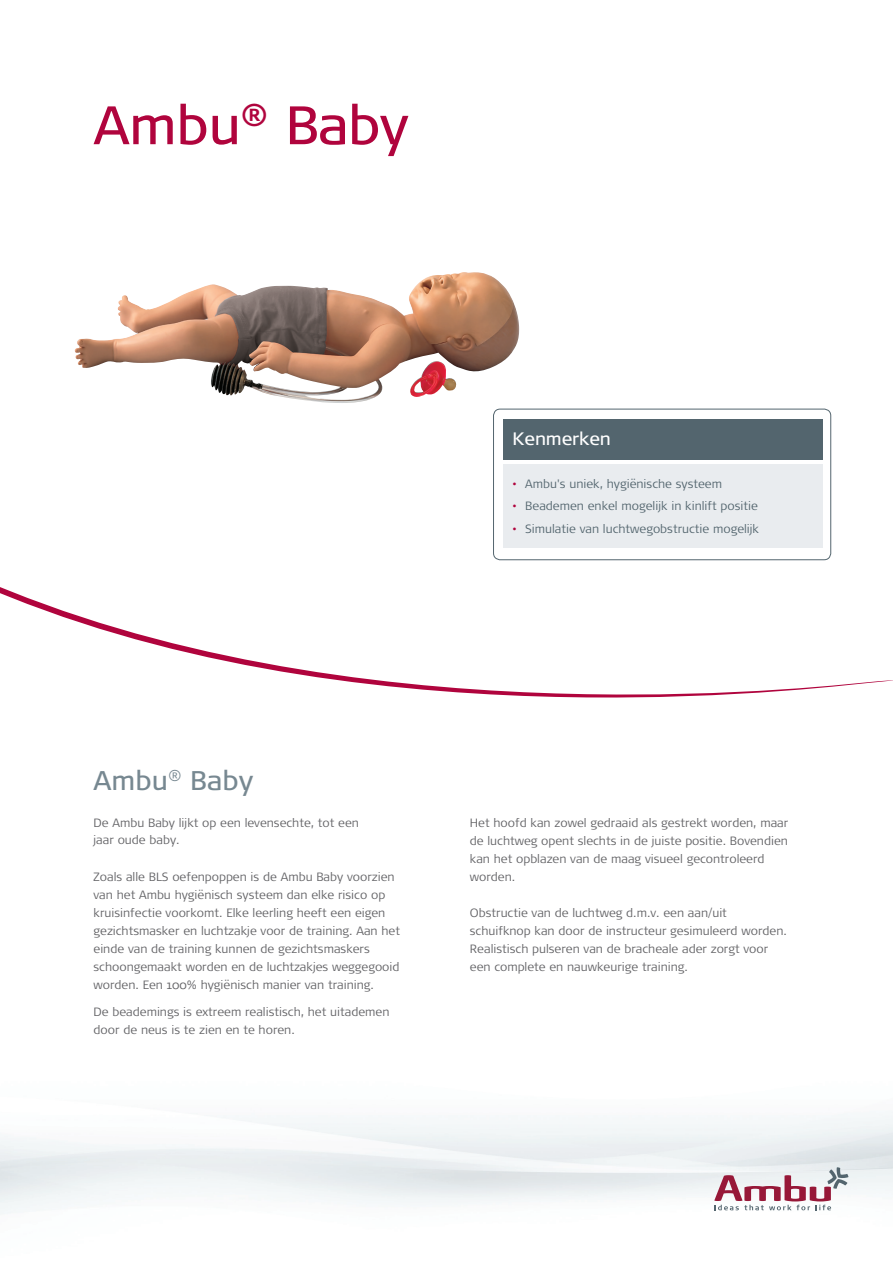
<style>
.page{position:relative;width:893px;height:1263px;background:#fff}
.page>*{position:absolute;margin:0;border:0;box-sizing:border-box;transform-origin:0 0}
.t1{font:54px "Signa OT";letter-spacing:-.015em;color:#b0043d}
.t2{font:27px "Signa OT";color:#778891}
.t3{font:18px "Signa OT";letter-spacing:-.01em;color:#fff}
.t4{font:300 12px/18px "Signa OT";color:#636366}
.t5{font:300 12px "Signa OT";color:#53656e}
.s1{color:#b0043d}
</style>
<div class="page">
<svg style="left:0;top:587px;width:893px;height:110px"></svg>
<img style="left:0;top:1112px;width:893px;height:103px">
<svg style="left:714px;top:1167px;width:134px;height:43px"></svg>
<img style="left:75px;top:272px;width:389px;height:96px">
<div style="left:493px;top:409px;width:338px;height:151px;border:1px solid #53656e;border-radius:7px"></div>
<div style="left:503px;top:464px;width:320px;height:84px;background:#e9ecef"></div>
<div style="left:503px;top:420px;width:320px;height:40px;background:#53656e"></div>
<h1 class="t1" style="left:94px;top:94px;width:317px">Ambu<sup>®</sup> Baby</h1>
<h3 class="t3" style="left:513px;top:428px;width:100px">Kenmerken</h3>
<p class="t5" style="left:513px;top:476px;width:211px"><span class="s1">•</span> Ambu's uniek, hygiënische systeem</p>
<p class="t5" style="left:513px;top:499px;width:247px"><span class="s1">•</span> Beademen enkel mogelijk in kinlift positie</p>
<p class="t5" style="left:513px;top:521px;width:248px"><span class="s1">•</span> Simulatie van luchtwegobstructie mogelijk</p>
<h2 class="t2" style="left:94px;top:765px;width:161px">Ambu<sup>®</sup> Baby</h2>
<p class="t4" style="left:94px;top:813px;width:267px;line-height:17.5px">De Ambu Baby lijkt op een levensechte, tot een jaar oude baby.</p>
<p class="t4" style="left:94px;top:867px;width:308px">Zoals alle BLS oefenpoppen is de Ambu Baby voorzien van het Ambu hygiënisch systeem dan elke risico op kruisinfectie voorkomt. Elke leerling heeft een eigen gezichtsmasker en luchtzakje voor de training. Aan het einde van de training kunnen de gezichtsmaskers schoongemaakt worden en de luchtzakjes weggegooid worden. Een 100% hygiënisch manier van training.</p>
<p class="t4" style="left:94px;top:1002px;width:297px">De beademings is extreem realistisch, het uitademen door de neus is te zien en te horen.</p>
<p class="t4" style="left:470px;top:813px;width:320px">Het hoofd kan zowel gedraaid als gestrekt worden, maar de luchtweg opent slechts in de juiste positie. Bovendien kan het opblazen van de maag visueel gecontroleerd worden.</p>
<p class="t4" style="left:470px;top:903px;width:319px">Obstructie van de luchtweg d.m.v. een aan/uit schuifknop kan door de instructeur gesimuleerd worden.<br>Realistisch pulseren van de bracheale ader zorgt voor een complete en nauwkeurige training.</p>
</div>
